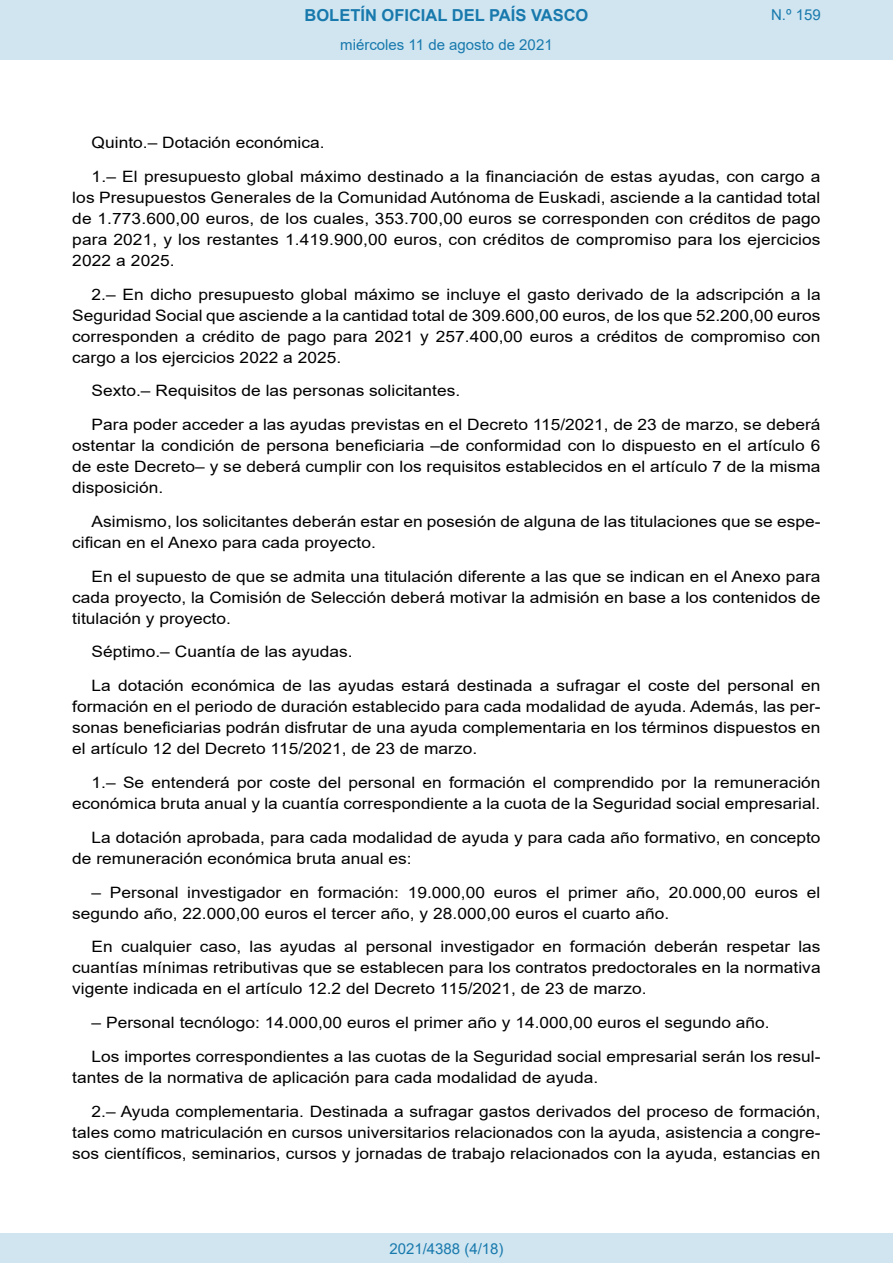
<style>
.page{position:relative;width:893px;height:1263px;background:#fff}
.page>*{position:absolute;margin:0;border:0;box-sizing:border-box;transform-origin:0 0}
.t1{font:700 16.5px "Arial";color:#1879ad}
.BOPVDetalle{font:15.6px/21px "Arial";color:#000;text-align:justify;scale:1.11 1}
.Paginacion_Centro{font:15px "Arial";color:#1879ad}
</style>
<div class="page">
<div style="left:0;top:0;width:893px;height:60px;background:#d0e5f0"></div>
<div style="left:0;top:1233px;width:893px;height:30px;background:#d0e5f0"></div>
<p class="t1" style="left:305px;top:3px;width:285px">BOLETÍN OFICIAL DEL PAÍS VASCO</p>
<p class="Paginacion_Centro" style="left:340px;top:35px;width:214px">miércoles 11 de agosto de 2021</p>
<p class="Paginacion_Centro" style="left:771px;top:5px;width:51px">N.º 159</p>
<p class="BOPVDetalle" style="left:92px;top:132px;width:211px">Quinto.– Dotación económica.</p>
<p class="BOPVDetalle" style="left:72px;top:166px;width:676px;text-indent:19px">1.– El presupuesto global máximo destinado a la financiación de estas ayudas, con cargo a los Presupuestos Generales de la Comunidad Autónoma de Euskadi, asciende a la cantidad total de 1.773.600,00 euros, de los cuales, 353.700,00 euros se corresponden con créditos de pago para 2021, y los restantes 1.419.900,00 euros, con créditos de compromiso para los ejercicios 2022 a 2025.</p>
<p class="BOPVDetalle" style="left:72px;top:284px;width:676px;text-indent:19px">2.– En dicho presupuesto global máximo se incluye el gasto derivado de la adscripción a la Seguridad Social que asciende a la cantidad total de 309.600,00 euros, de los que 52.200,00 euros corresponden a crédito de pago para 2021 y 257.400,00 euros a créditos de compromiso con cargo a los ejercicios 2022 a 2025.</p>
<p class="BOPVDetalle" style="left:92px;top:380px;width:333px">Sexto.– Requisitos de las personas solicitantes.</p>
<p class="BOPVDetalle" style="left:72px;top:414px;width:676px;text-indent:19px">Para poder acceder a las ayudas previstas en el Decreto 115/2021, de 23 de marzo, se deberá ostentar la condición de persona beneficiaria –de conformidad con lo dispuesto en el artículo 6 de este Decreto– y se deberá cumplir con los requisitos establecidos en el artículo 7 de la misma disposición.</p>
<p class="BOPVDetalle" style="left:72px;top:511px;width:676px;text-indent:19px">Asimismo, los solicitantes deberán estar en posesión de alguna de las titulaciones que se espe&shy;cifican en el Anexo para cada proyecto.</p>
<p class="BOPVDetalle" style="left:72px;top:566px;width:676px;text-indent:19px">En el supuesto de que se admita una titulación diferente a las que se indican en el Anexo para cada proyecto, la Comisión de Selección deberá motivar la admisión en base a los contenidos de titulación y proyecto.</p>
<p class="BOPVDetalle" style="left:92px;top:641px;width:237px">Séptimo.– Cuantía de las ayudas.</p>
<p class="BOPVDetalle" style="left:72px;top:675px;width:676px;text-indent:19px">La dotación económica de las ayudas estará destinada a sufragar el coste del personal en formación en el periodo de duración establecido para cada modalidad de ayuda. Además, las per&shy;sonas beneficiarias podrán disfrutar de una ayuda complementaria en los términos dispuestos en el artículo 12 del Decreto 115/2021, de 23 de marzo.</p>
<p class="BOPVDetalle" style="left:72px;top:772px;width:676px;text-align:right">1.– Se entenderá por coste del personal en formación el comprendido por la remuneración económica bruta anual y la cuantía correspondiente a la cuota de la Seguridad social empresarial.</p>
<p class="BOPVDetalle" style="left:72px;top:827px;width:676px;text-indent:19px">La dotación aprobada, para cada modalidad de ayuda y para cada año formativo, en concepto de remuneración económica bruta anual es:</p>
<p class="BOPVDetalle" style="left:72px;top:881px;width:676px;text-indent:19px">– Personal investigador en formación: 19.000,00 euros el primer año, 20.000,00 euros el segundo año, 22.000,00 euros el tercer año, y 28.000,00 euros el cuarto año.</p>
<p class="BOPVDetalle" style="left:72px;top:936px;width:676px;text-indent:19px">En cualquier caso, las ayudas al personal investigador en formación deberán respetar las cuantías mínimas retributivas que se establecen para los contratos predoctorales en la normativa vigente indicada en el artículo 12.2 del Decreto 115/2021, de 23 de marzo.</p>
<p class="BOPVDetalle" style="left:92px;top:1012px;width:612px">– Personal tecnólogo: 14.000,00 euros el primer año y 14.000,00 euros el segundo año.</p>
<p class="BOPVDetalle" style="left:72px;top:1046px;width:676px;text-indent:19px">Los importes correspondientes a las cuotas de la Seguridad social empresarial serán los resul&shy;tantes de la normativa de aplicación para cada modalidad de ayuda.</p>
<p class="BOPVDetalle" style="left:72px;top:1100px;width:676px;text-indent:19px">2.– Ayuda complementaria. Destinada a sufragar gastos derivados del proceso de formación, tales como matriculación en cursos universitarios relacionados con la ayuda, asistencia a congre&shy;sos científicos, seminarios, cursos y jornadas de trabajo relacionados con la ayuda, estancias en</p>
<p class="Paginacion_Centro" style="left:389px;top:1238px;width:116px">2021/4388 (4/18)</p>
</div>
